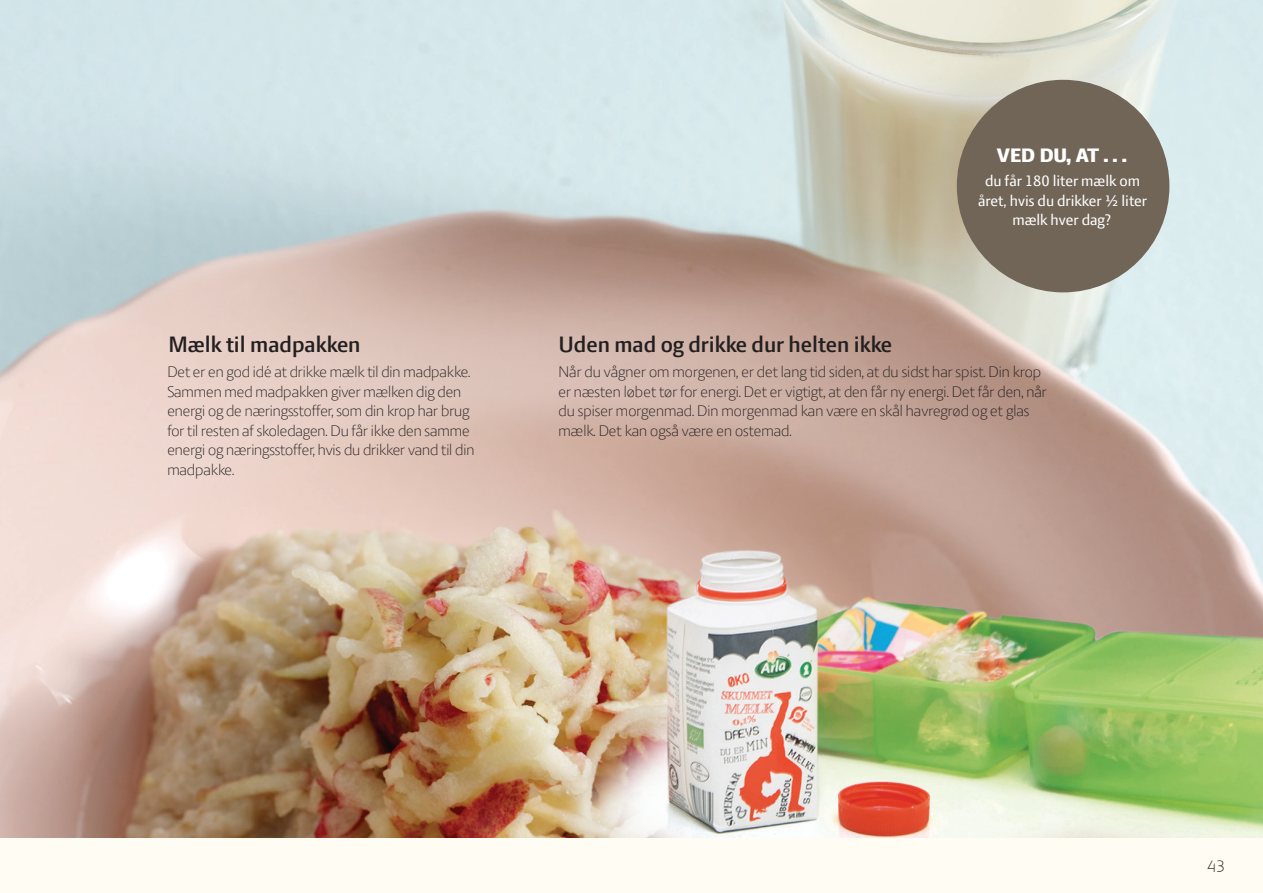
<style>
.page{position:relative;width:1263px;height:893px;background:#fefcf3}
.page>*{position:absolute;margin:0;border:0;box-sizing:border-box;transform-origin:0 0}
.t1{font:600 24px "LF Press Sans";color:#231f20}
.Brødtekst{font:800 21px "LF Press Sans";color:#fff}
.t2{font:300 18px "LF Press Sans";color:#231f20}
.Brødtekst-2{font:300 16.5px/19.5px "LF Press Sans";letter-spacing:-.005em;color:#231f20}
.Brødtekst_Ved_du_at{font:16.5px/19.5px "LF Press Sans";color:#fff;text-align:center}
</style>
<div class="page">
<img style="left:0;top:0;width:1263px;height:838px">
<img style="left:458px;top:483px;width:805px;height:355px">
<div style="left:957px;top:80px;width:212px;height:212px;background:#716557;border-radius:50%"></div>
<p class="t1" style="left:168px;top:330px;width:194px">Mælk til madpakken</p>
<p class="t1" style="left:558px;top:330px;width:335px">Uden mad og drikke dur helten ikke</p>
<p class="Brødtekst" style="left:997px;top:144px;width:131px">VED DU, AT . . .</p>
<p class="Brødtekst_Ved_du_at" style="left:978px;top:171px;width:170px">du får 180 liter mælk om året, hvis du drikker ½ liter mælk hver dag?</p>
<p class="Brødtekst-2" style="left:167px;top:362px;width:308px">Det er en god idé at drikke mælk til din madpakke.<br>Sammen med madpakken giver mælken dig den energi og de næringsstoffer, som din krop har brug for til resten af skoledagen. Du får ikke den samme energi og næringsstoffer, hvis du drikker vand til din madpakke.</p>
<p class="Brødtekst-2" style="left:558px;top:362px;width:490px">Når du vågner om morgenen, er det lang tid siden, at du sidst har spist. Din krop er næsten løbet tør for energi. Det er vigtigt, at den får ny energi. Det får den, når du spiser morgenmad. Din morgenmad kan være en skål havregrød og et glas mælk. Det kan også være en ostemad.</p>
<p class="t2" style="left:1207px;top:856px;width:19px">43</p>
</div>
